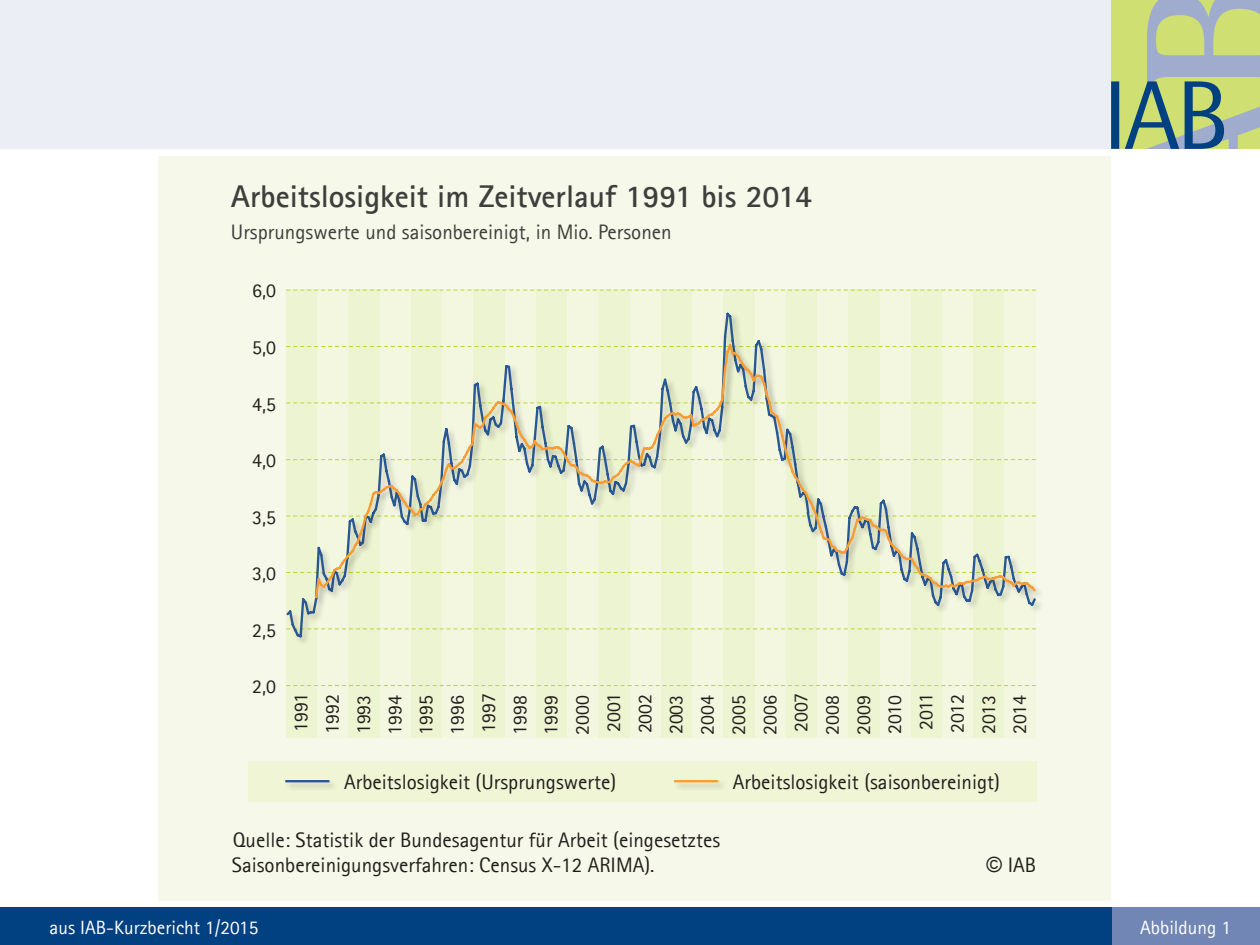
<style>
.page{position:relative;width:1260px;height:945px;background:#fff}
.page>*{position:absolute;margin:0;border:0;box-sizing:border-box;transform-origin:0 0}
.Graphiküberschrift{font:700 31.5px "Agfa Rotis Sans Serif";color:#3e3e3c}
.Graphiktext-Quelle{font:21px/25.2px "Agfa Rotis Sans Serif";color:#221e1d}
.Graphi_Kasten-Abbild{font:21px "Agfa Rotis Sans Serif";color:#3e3e3c}
.Graphiktext-Quelle-2{font:19.78px "Agfa Rotis Sans Serif";color:#221e1d}
.t1{font:19.25px "Agfa Rotis Sans Serif";color:#fff}
.s1{font-family:"Arial"}
</style>
<div class="page">
<div style="left:0;top:0;width:1111px;height:149px;background:#ebeef5"></div>
<svg style="left:1111px;top:0;width:149px;height:149px;background:#a6bb8d"></svg>
<div style="left:1111px;top:908px;width:149px;height:37px;background:#7186b4"></div>
<div style="left:0;top:908px;width:1111px;height:37px;background:#014081"></div>
<div style="left:159px;top:156px;width:952px;height:744px;background:#f6f9e9"></div>
<div style="left:248px;top:761px;width:788px;height:40px;background:#f0f5d5"></div>
<div style="left:284px;top:779px;width:55px;height:13px;background:#231f20;opacity:.25"></div>
<hr style="left:285px;top:780px;width:44px;height:2px;background:#285894">
<div style="left:672px;top:779px;width:55px;height:13px;background:#231f20;opacity:.25"></div>
<hr style="left:674px;top:780px;width:44px;height:2px;background:#f89d33">
<div style="left:286px;top:290px;width:31px;height:448px;background:#edf4d1"></div>
<div style="left:317px;top:290px;width:32px;height:448px;background:#f3f7e0"></div>
<div style="left:349px;top:290px;width:31px;height:448px;background:#edf4d1"></div>
<div style="left:380px;top:290px;width:31px;height:448px;background:#f3f7e0"></div>
<div style="left:411px;top:290px;width:31px;height:448px;background:#edf4d1"></div>
<div style="left:442px;top:290px;width:32px;height:448px;background:#f3f7e0"></div>
<div style="left:474px;top:290px;width:31px;height:448px;background:#edf4d1"></div>
<div style="left:505px;top:290px;width:31px;height:448px;background:#f3f7e0"></div>
<div style="left:536px;top:290px;width:31px;height:448px;background:#edf4d1"></div>
<div style="left:567px;top:290px;width:32px;height:448px;background:#f3f7e0"></div>
<div style="left:599px;top:290px;width:31px;height:448px;background:#edf4d1"></div>
<div style="left:630px;top:290px;width:31px;height:448px;background:#f3f7e0"></div>
<div style="left:661px;top:290px;width:31px;height:448px;background:#edf4d1"></div>
<div style="left:692px;top:290px;width:32px;height:448px;background:#f3f7e0"></div>
<div style="left:724px;top:290px;width:31px;height:448px;background:#edf4d1"></div>
<div style="left:755px;top:290px;width:31px;height:448px;background:#f3f7e0"></div>
<div style="left:786px;top:290px;width:31px;height:448px;background:#edf4d1"></div>
<div style="left:817px;top:290px;width:32px;height:448px;background:#f3f7e0"></div>
<div style="left:849px;top:290px;width:31px;height:448px;background:#edf4d1"></div>
<div style="left:880px;top:290px;width:31px;height:448px;background:#f3f7e0"></div>
<div style="left:911px;top:290px;width:31px;height:448px;background:#edf4d1"></div>
<div style="left:942px;top:290px;width:32px;height:448px;background:#f3f7e0"></div>
<div style="left:974px;top:290px;width:31px;height:448px;background:#edf4d1"></div>
<div style="left:1005px;top:290px;width:31px;height:448px;background:#f3f7e0"></div>
<svg style="left:287px;top:685px;width:749px;height:1px"></svg>
<svg style="left:819px;top:629px;width:217px;height:1px"></svg>
<svg style="left:846px;top:459px;width:190px;height:1px"></svg>
<svg style="left:846px;top:403px;width:190px;height:1px"></svg>
<svg style="left:846px;top:346px;width:190px;height:1px"></svg>
<svg style="left:287px;top:290px;width:749px;height:1px"></svg>
<div style="left:286px;top:312px;width:533px;height:334px;background:#231f20;opacity:.25"></div>
<svg style="left:286px;top:310px;width:525px;height:329px"></svg>
<div style="left:806px;top:497px;width:238px;height:118px;background:#231f20;opacity:.25"></div>
<svg style="left:314px;top:342px;width:526px;height:154px"></svg>
<div style="left:834px;top:516px;width:211px;height:84px;background:#f6f9e9"></div>
<svg style="left:287px;top:496px;width:751px;height:112px"></svg>
<p class="Graphiküberschrift" style="left:231px;top:176px;width:583px">Arbeitslosigkeit im Zeitverlauf 1991 bis 2014</p>
<p class="Graphi_Kasten-Abbild" style="left:231px;top:220px;width:442px">Ursprungswerte und saisonbereinigt, in Mio. Personen</p>
<p class="Graphiktext-Quelle-2" style="left:252px;top:279px;width:25px">6,0</p>
<p class="Graphiktext-Quelle-2" style="left:252px;top:336px;width:25px">5,0</p>
<p class="Graphiktext-Quelle-2" style="left:252px;top:392px;width:25px">4,5</p>
<p class="Graphiktext-Quelle-2" style="left:252px;top:449px;width:25px">4,0</p>
<p class="Graphiktext-Quelle-2" style="left:252px;top:505px;width:25px">3,5</p>
<p class="Graphiktext-Quelle-2" style="left:252px;top:562px;width:25px">3,0</p>
<p class="Graphiktext-Quelle-2" style="left:252px;top:618px;width:25px">2,5</p>
<p class="Graphiktext-Quelle-2" style="left:252px;top:675px;width:25px">2,0</p>
<p class="Graphiktext-Quelle-2" style="left:289px;top:732px;width:40px;rotate:-90deg">1991</p>
<p class="Graphiktext-Quelle-2" style="left:321px;top:734px;width:41px;rotate:-90deg">1992</p>
<p class="Graphiktext-Quelle-2" style="left:352px;top:734px;width:41px;rotate:-90deg">1993</p>
<p class="Graphiktext-Quelle-2" style="left:383px;top:735px;width:41px;rotate:-90deg">1994</p>
<p class="Graphiktext-Quelle-2" style="left:414px;top:735px;width:41px;rotate:-90deg">1995</p>
<p class="Graphiktext-Quelle-2" style="left:446px;top:735px;width:41px;rotate:-90deg">1996</p>
<p class="Graphiktext-Quelle-2" style="left:477px;top:733px;width:41px;rotate:-90deg">1997</p>
<p class="Graphiktext-Quelle-2" style="left:508px;top:735px;width:41px;rotate:-90deg">1998</p>
<p class="Graphiktext-Quelle-2" style="left:539px;top:735px;width:41px;rotate:-90deg">1999</p>
<p class="Graphiktext-Quelle-2" style="left:571px;top:735px;width:41px;rotate:-90deg">2000</p>
<p class="Graphiktext-Quelle-2" style="left:602px;top:732px;width:40px;rotate:-90deg">2001</p>
<p class="Graphiktext-Quelle-2" style="left:633px;top:733px;width:41px;rotate:-90deg">2002</p>
<p class="Graphiktext-Quelle-2" style="left:664px;top:734px;width:41px;rotate:-90deg">2003</p>
<p class="Graphiktext-Quelle-2" style="left:695px;top:735px;width:41px;rotate:-90deg">2004</p>
<p class="Graphiktext-Quelle-2" style="left:727px;top:735px;width:41px;rotate:-90deg">2005</p>
<p class="Graphiktext-Quelle-2" style="left:758px;top:735px;width:41px;rotate:-90deg">2006</p>
<p class="Graphiktext-Quelle-2" style="left:789px;top:732px;width:40px;rotate:-90deg">2007</p>
<p class="Graphiktext-Quelle-2" style="left:820px;top:735px;width:41px;rotate:-90deg">2008</p>
<p class="Graphiktext-Quelle-2" style="left:852px;top:735px;width:41px;rotate:-90deg">2009</p>
<p class="Graphiktext-Quelle-2" style="left:883px;top:734px;width:40px;rotate:-90deg">2010</p>
<p class="Graphiktext-Quelle-2" style="left:914px;top:730px;width:38px;rotate:-90deg">2011</p>
<p class="Graphiktext-Quelle-2" style="left:945px;top:733px;width:40px;rotate:-90deg">2012</p>
<p class="Graphiktext-Quelle-2" style="left:977px;top:734px;width:40px;rotate:-90deg">2013</p>
<p class="Graphiktext-Quelle-2" style="left:1008px;top:734px;width:40px;rotate:-90deg">2014</p>
<p class="Graphiktext-Quelle" style="left:344px;top:770px;width:274px">Arbeitslosigkeit (Ursprungswerte)</p>
<p class="Graphiktext-Quelle" style="left:733px;top:770px;width:269px">Arbeitslosigkeit (saisonbereinigt)</p>
<p class="Graphiktext-Quelle" style="left:232px;top:827px;width:490px">Quelle: Statistik der Bundesagentur für Arbeit (eingesetztes<br>Saisonbereinigungsverfahren: Census X-12 ARIMA).</p>
<p class="Graphiktext-Quelle" style="left:986px;top:852px;width:51px"><span class="s1">©</span> IAB</p>
<p class="t1" style="left:50px;top:916px;width:210px">aus IAB-Kurzbericht 1/2015</p>
<p class="t1" style="left:1140px;top:916px;width:92px">Abbildung 1</p>
</div>
